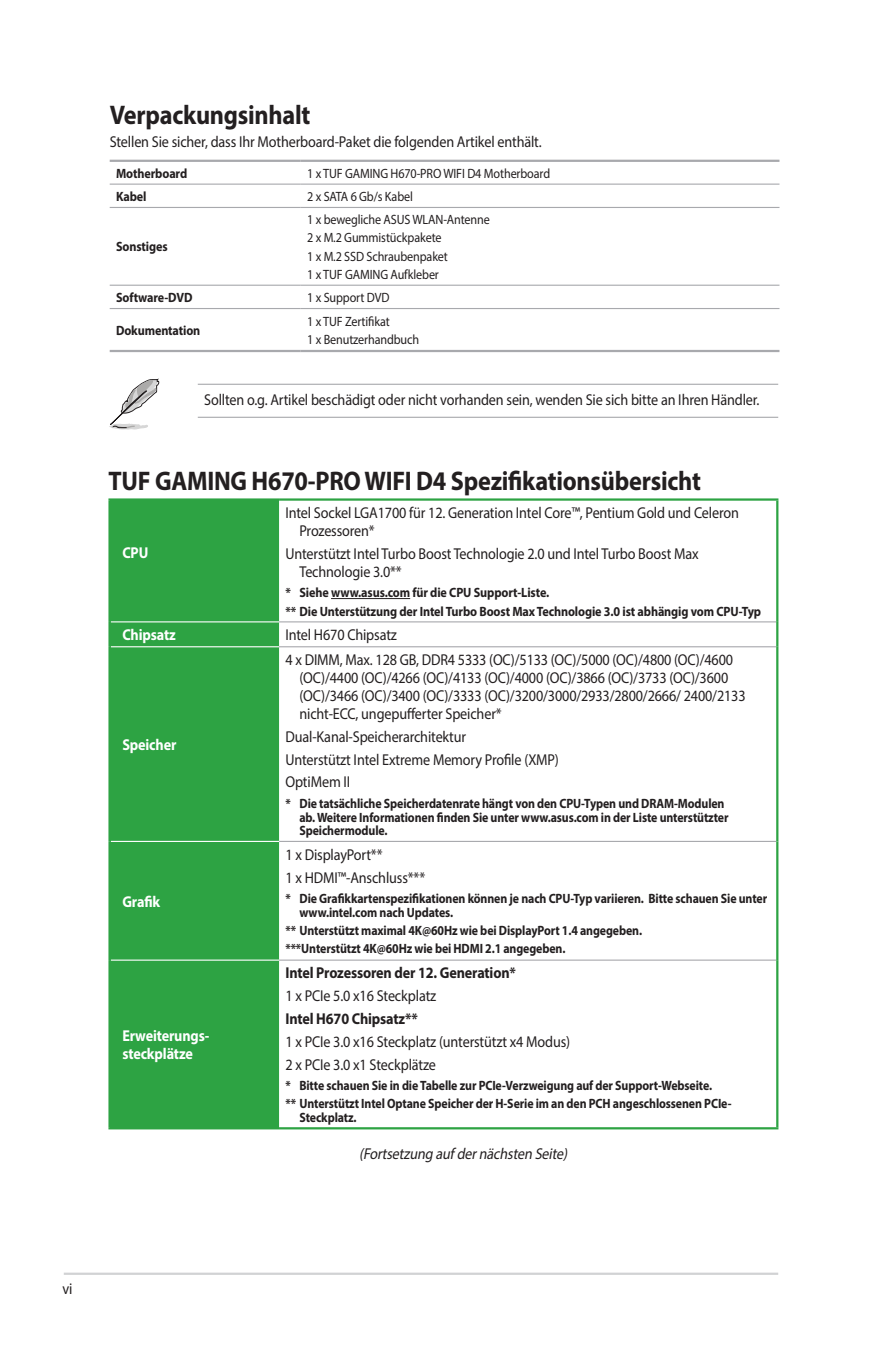
<style>
.page{position:relative;width:893px;height:1346px;background:#fff}
.page>*{position:absolute;margin:0;border:0;box-sizing:border-box;transform-origin:0 0}
.t1{font:700 27px "Myriad Pro";letter-spacing:-.01em;color:#231f20;scale:.9 1}
.t2{font:15.75px/18px "Myriad Pro";letter-spacing:-.01em;color:#231f20;scale:.9 1}
.t3{font:700 15.75px "Myriad Pro";letter-spacing:-.01em;color:#231f20;scale:.9 1}
.t4{font:700 15.75px/18px "Myriad Pro";letter-spacing:-.01em;color:#fff;scale:.9 1}
.t5{font:italic 15.75px "Myriad Pro";color:#231f20;scale:.9 1}
.t6{font:700 13.5px/13.5px "Myriad Pro";letter-spacing:-.01em;color:#231f20;scale:.88 1}
.t7{font:13.5px/18.2px "Myriad Pro";letter-spacing:-.01em;color:#231f20;scale:.9 1}
.t8{font:700 13.5px/18.2px "Myriad Pro";letter-spacing:-.01em;color:#231f20;scale:.9 1}
</style>
<div class="page">
<hr style="left:64px;top:1272px;width:714px;height:3px;background:#d1d2d4">
<div style="left:111px;top:501px;width:168px;height:626px;background:#2da343"></div>
<hr style="left:111px;top:621px;width:168px;height:1px;background:#fff">
<hr style="left:111px;top:646px;width:168px;height:1px;background:#fff">
<hr style="left:111px;top:841px;width:168px;height:1px;background:#fff">
<hr style="left:111px;top:959px;width:168px;height:2px;background:#fff">
<hr style="left:279px;top:621px;width:497px;height:1px;background:#a8a9ad">
<hr style="left:279px;top:646px;width:497px;height:1px;background:#a8a9ad">
<hr style="left:279px;top:841px;width:497px;height:1px;background:#a8a9ad">
<hr style="left:279px;top:959px;width:497px;height:2px;background:#a8a9ad">
<hr style="left:108px;top:498px;width:171px;height:3px;background:#2da343">
<hr style="left:108px;top:501px;width:3px;height:121px;background:#2da343">
<hr style="left:279px;top:498px;width:499px;height:3px;background:#2da343">
<hr style="left:776px;top:501px;width:2px;height:121px;background:#2da343">
<hr style="left:108px;top:622px;width:3px;height:25px;background:#2da343">
<hr style="left:776px;top:622px;width:2px;height:25px;background:#2da343">
<hr style="left:108px;top:647px;width:3px;height:194px;background:#2da343">
<hr style="left:776px;top:647px;width:2px;height:194px;background:#2da343">
<hr style="left:108px;top:841px;width:3px;height:119px;background:#2da343">
<hr style="left:776px;top:841px;width:2px;height:119px;background:#2da343">
<hr style="left:108px;top:960px;width:3px;height:167px;background:#2da343">
<hr style="left:776px;top:960px;width:2px;height:167px;background:#2da343">
<hr style="left:108px;top:1127px;width:171px;height:2px;background:#2da343">
<hr style="left:279px;top:1127px;width:499px;height:2px;background:#2da343">
<hr style="left:331px;top:598px;width:79px;height:1px;background:#231f20">
<hr style="left:110px;top:160px;width:191px;height:2px;background:#a8a9ad">
<hr style="left:301px;top:160px;width:478px;height:2px;background:#a8a9ad">
<hr style="left:110px;top:350px;width:191px;height:2px;background:#a8a9ad">
<hr style="left:301px;top:350px;width:478px;height:2px;background:#a8a9ad">
<hr style="left:110px;top:184px;width:191px;height:1px;background:#a8a9ad">
<hr style="left:301px;top:184px;width:478px;height:1px;background:#a8a9ad">
<hr style="left:110px;top:207px;width:191px;height:1px;background:#a8a9ad">
<hr style="left:301px;top:207px;width:478px;height:1px;background:#a8a9ad">
<hr style="left:110px;top:285px;width:191px;height:1px;background:#a8a9ad">
<hr style="left:301px;top:285px;width:478px;height:1px;background:#a8a9ad">
<hr style="left:110px;top:308px;width:191px;height:1px;background:#a8a9ad">
<hr style="left:301px;top:308px;width:478px;height:1px;background:#a8a9ad">
<hr style="left:198px;top:384px;width:580px;height:1px;background:#a8a9ad">
<hr style="left:198px;top:417px;width:580px;height:1px;background:#a8a9ad">
<svg style="left:109px;top:379px;width:50px;height:51px"></svg>
<h1 class="t1" style="left:110px;top:97px;width:225px">Verpackungsinhalt</h1>
<p class="t2" style="left:110px;top:132px;width:482px">Stellen Sie sicher, dass Ihr Motherboard-Paket die folgenden Artikel enthält.</p>
<p class="t8" style="left:116px;top:163px;width:81px">Motherboard</p>
<p class="t7" style="left:307px;top:164px;width:272px">1 x TUF GAMING H670-PRO WIFI D4 Motherboard</p>
<p class="t8" style="left:116px;top:187px;width:35px">Kabel</p>
<p class="t7" style="left:307px;top:187px;width:119px">2 x SATA 6 Gb/s Kabel</p>
<p class="t8" style="left:116px;top:237px;width:59px">Sonstiges</p>
<p class="t7" style="left:307px;top:210px;width:205px">1 x bewegliche ASUS WLAN-Antenne<br>2 x M.2 Gummistückpakete<br>1 x M.2 SSD Schraubenpaket<br>1 x TUF GAMING Aufkleber</p>
<p class="t8" style="left:116px;top:288px;width:86px">Software-DVD</p>
<p class="t7" style="left:307px;top:288px;width:93px">1 x Support DVD</p>
<p class="t8" style="left:116px;top:321px;width:95px">Dokumentation</p>
<p class="t7" style="left:307px;top:312px;width:126px">1 x TUF Zertifikat<br>1 x Benutzerhandbuch</p>
<p class="t2" style="left:204px;top:391px;width:619px">Sollten o.g. Artikel beschädigt oder nicht vorhanden sein, wenden Sie sich bitte an Ihren Händler.</p>
<h1 class="t1" style="left:108px;top:463px;width:660px">TUF GAMING H670-PRO WIFI D4 Spezifikationsübersicht</h1>
<p class="t4" style="left:122px;top:543px;width:30px">CPU</p>
<p class="t2" style="left:299px;top:503px;width:490px;text-indent:-14px">Intel Sockel LGA1700 für 12. Generation Intel Core™, Pentium Gold und Celeron<br>Prozessoren*</p>
<p class="t2" style="left:299px;top:544px;width:445px;text-indent:-14px">Unterstützt Intel Turbo Boost Technologie 2.0 und Intel Turbo Boost Max<br>Technologie 3.0**</p>
<p class="t8" style="left:285px;top:583px;width:530px">* Siehe www.asus.com für die CPU Support-Liste.<br>** Die Unterstützung der Intel Turbo Boost Max Technologie 3.0 ist abhängig vom CPU-Typ</p>
<p class="t4" style="left:122px;top:625px;width:61px">Chipsatz</p>
<p class="t2" style="left:285px;top:626px;width:125px">Intel H670 Chipsatz</p>
<p class="t4" style="left:122px;top:735px;width:62px">Speicher</p>
<p class="t4" style="left:122px;top:892px;width:44px">Grafik</p>
<p class="t4" style="left:122px;top:1026px;width:98px">Erweiterungs&shy;steckplätze</p>
<p class="t2" style="left:299px;top:650px;width:497px;text-indent:-14px">4 x DIMM, Max. 128 GB, DDR4 5333 (OC)/5133 (OC)/5000 (OC)/4800 (OC)/4600 (OC)/4400 (OC)/4266 (OC)/4133 (OC)/4000 (OC)/3866 (OC)/3733 (OC)/3600 (OC)/3466 (OC)/3400 (OC)/3333 (OC)/3200/3000/2933/2800/2666/ 2400/2133 nicht-ECC, ungepufferter Speicher*</p>
<p class="t2" style="left:285px;top:725px;width:305px;line-height:22.7px">Dual-Kanal-Speicherarchitektur<br>Unterstützt Intel Extreme Memory Profile (XMP)<br>OptiMem II</p>
<p class="t6" style="left:299px;top:796px;width:489px;text-indent:-14px">* Die tatsächliche Speicherdatenrate hängt von den CPU-Typen und DRAM-Modulen ab. Weitere Informationen finden Sie unter www.asus.com in der Liste unterstützter<br>Speichermodule.</p>
<p class="t2" style="left:285px;top:843px;width:157px;line-height:22.7px">1 x DisplayPort**<br>1 x HDMI™-Anschluss***</p>
<p class="t6" style="left:299px;top:891px;width:533px;text-indent:-14px">* Die Grafikkartenspezifikationen können je nach CPU-Typ variieren. Bitte schauen Sie unter www.intel.com nach Updates.</p>
<p class="t6" style="left:285px;top:921px;width:407px;line-height:18.2px">** Unterstützt maximal 4K@60Hz wie bei DisplayPort 1.4 angegeben. ***Unterstützt 4K@60Hz wie bei HDMI 2.1 angegeben.</p>
<p class="t3" style="left:285px;top:963px;width:258px">Intel Prozessoren der 12. Generation*</p>
<p class="t2" style="left:285px;top:986px;width:169px">1 x PCIe 5.0 x16 Steckplatz</p>
<p class="t3" style="left:285px;top:1008px;width:149px">Intel H670 Chipsatz**</p>
<p class="t2" style="left:285px;top:1030px;width:318px;line-height:22.7px">1 x PCIe 3.0 x16 Steckplatz (unterstützt x4 Modus)<br>2 x PCIe 3.0 x1 Steckplätze</p>
<p class="t6" style="left:285px;top:1076px;width:508px;line-height:18.2px">* Bitte schauen Sie in die Tabelle zur PCIe-Verzweigung auf der Support-Webseite.<br>** Unterstützt Intel Optane Speicher der H-Serie im an den PCH angeschlossenen PCIe-</p>
<p class="t6" style="left:299px;top:1110px;width:67px">Steckplatz.</p>
<p class="t5" style="left:359px;top:1144px;width:236px">(Fortsetzung auf dernächsten Seite)</p>
<p class="t2" style="left:63px;top:1279px;width:13px">vi</p>
</div>
